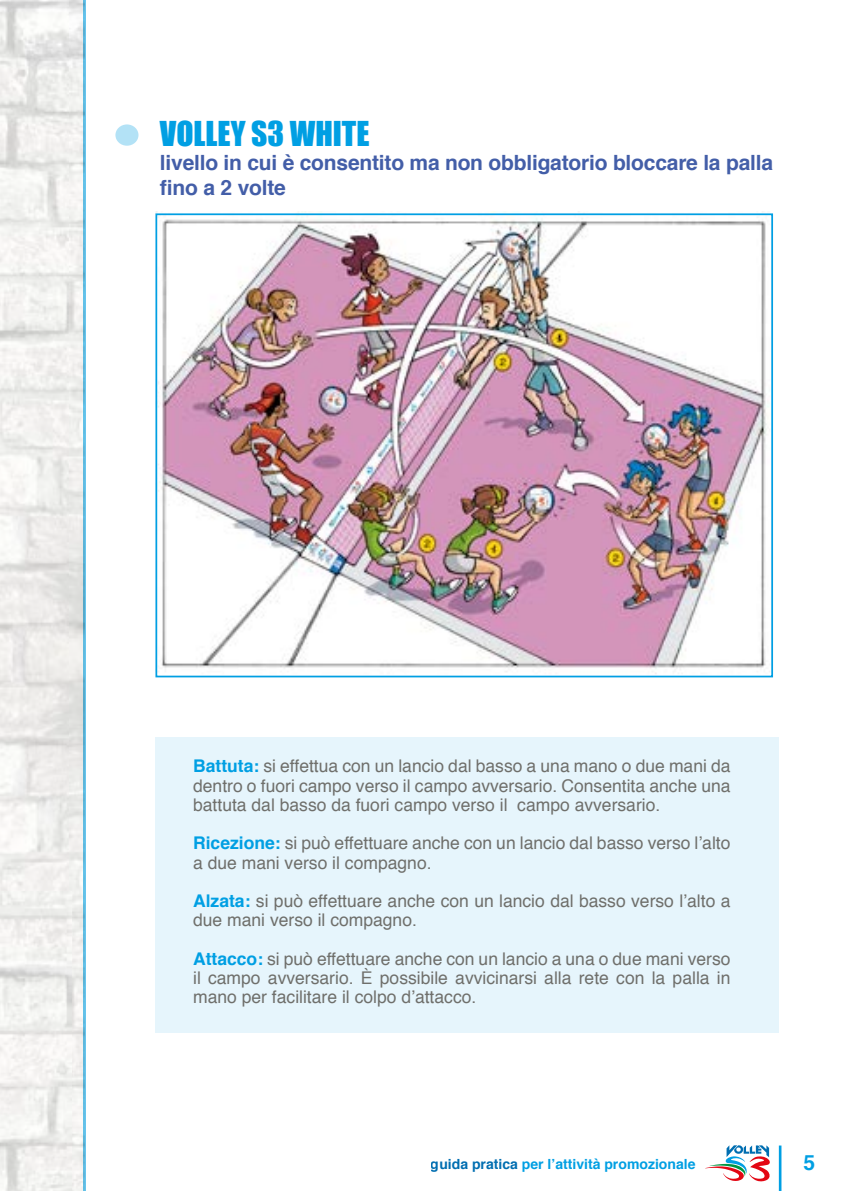
<style>
.page{position:relative;width:844px;height:1191px;background:#fff}
.page>*{position:absolute;margin:0;border:0;box-sizing:border-box;transform-origin:0 0}
.t1{font:31.5px "Impact";color:#009fe3}
.t2{font:700 21px/24.5px "Helvetica";letter-spacing:-.01em;color:#435ea8}
.t3{font:700 21px "Helvetica";color:#009fe3}
.t4{font:17.5px/19.2px "Helvetica";color:#6f6f6b;text-align:justify}
.t5{font:700 14px "Helvetica";color:#009fe3}
.s1{font-weight:700;color:#009fe3}
.s2{color:#006eb1}
</style>
<div class="page">
<hr style="left:778px;top:1145px;width:3px;height:46px;background:#009fe3">
<img style="left:0;top:0;width:69px;height:891px">
<img style="left:69px;top:0;width:14px;height:1191px">
<img style="left:0;top:891px;width:71px;height:300px">
<hr style="left:83px;top:0;width:3px;height:1191px;background:#009fe3">
<svg style="left:705px;top:1145px;width:65px;height:37px"></svg>
<div style="left:155px;top:737px;width:624px;height:295px;background:#e6f5fc"></div>
<div style="left:115px;top:124px;width:23px;height:22px;background:#b3e2f6;border-radius:50%"></div>
<img style="left:156px;top:212px;width:613px;height:462px">
<div style="left:155px;top:213px;width:617px;height:464px;border:2px solid #009fe3"></div>
<h1 class="t1" style="left:160px;top:109px;width:211px">VOLLEY S3 WHITE</h1>
<p class="t2" style="left:160px;top:151px;width:614px">livello in cui è consentito ma non obbligatorio bloccare la palla fino a 2 volte</p>
<p class="t4" style="left:193px;top:757px;width:539px"><span class="s1">Battuta:</span> si effettua con un lancio dal basso a una mano o due mani da dentro o fuori campo verso il campo avversario. Consentita anche una battuta dal basso da fuori campo verso il campo avversario.</p>
<p class="t4" style="left:193px;top:834px;width:538px"><span class="s1">Ricezione:</span> si può effettuare anche con un lancio dal basso verso l’alto a due mani verso il compagno.</p>
<p class="t4" style="left:193px;top:892px;width:539px"><span class="s1">Alzata:</span> si può effettuare anche con un lancio dal basso verso l’alto a due mani verso il compagno.</p>
<p class="t4" style="left:193px;top:949px;width:538px"><span class="s1">Attacco:</span> si può effettuare anche con un lancio a una o due mani verso il campo avversario. È possibile avvicinarsi alla rete con la palla in mano per facilitare il colpo d’attacco.</p>
<p class="t5" style="left:430px;top:1152px;width:266px"><span class="s2">guida pratica</span> per l’attività promozionale</p>
<p class="t3" style="left:803px;top:1145px;width:13px">5</p>
</div>
